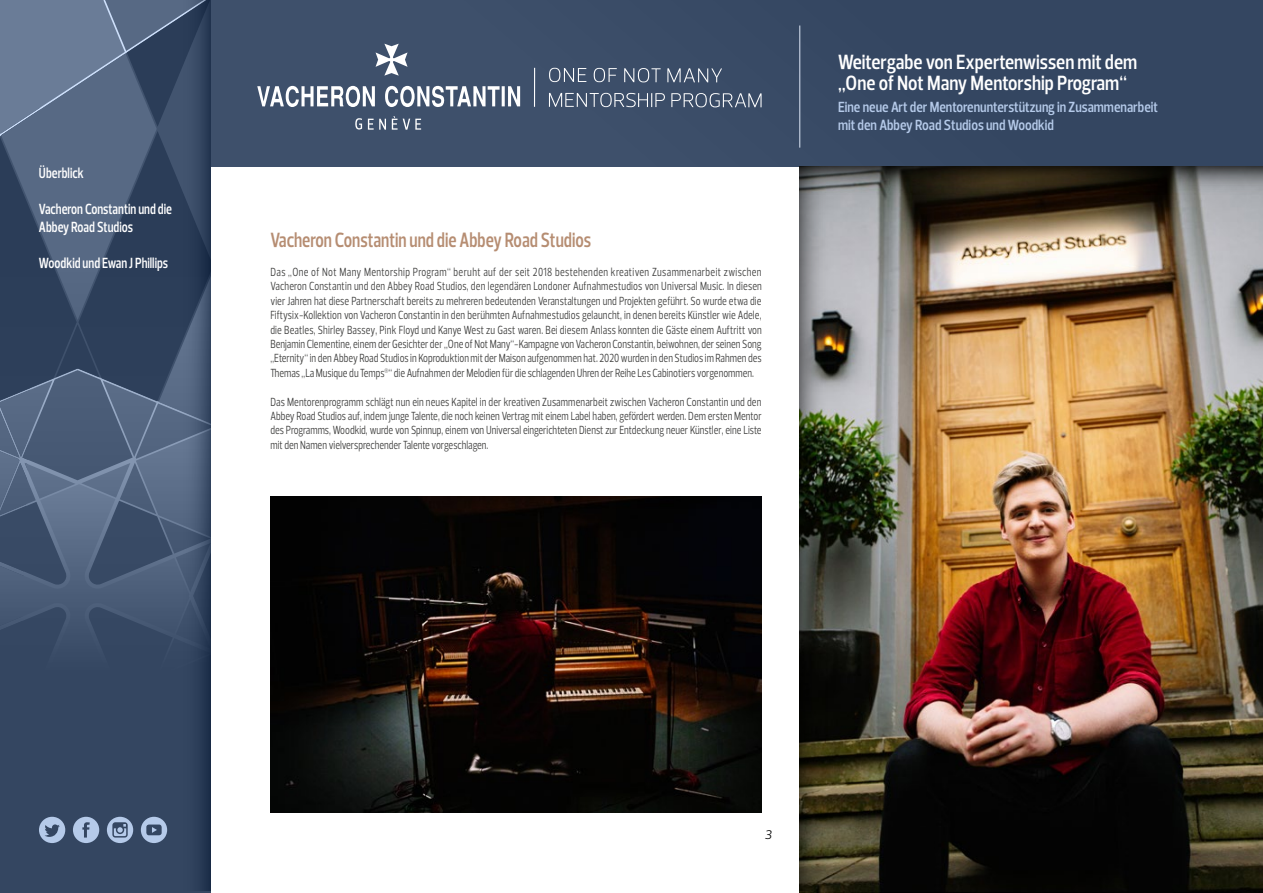
<style>
.page{position:relative;width:1263px;height:893px;background:#fff}
.page>*{position:absolute;margin:0;border:0;box-sizing:border-box;transform-origin:0 0}
.t1{font:600 21px/21px "Prelo Condensed";color:#fff}
.t2{font:600 21px "Prelo Condensed";color:#b68d72;scale:.9 1}
.t3{font:600 15px/18px "Prelo Condensed";color:#b5cae9}
.t4{font:600 15px/18px "Prelo Condensed";color:#fff;scale:.9 1}
.t5{font:italic 12.75px "Prelo";color:#000}
.t6{font:12px/14.4px "Prelo Condensed";color:#40403f;text-align:justify;scale:.9 1}
</style>
<div class="page">
<div style="left:0;top:0;width:210px;height:893px;background:#344661"></div>
<div style="left:210px;top:0;width:1053px;height:166px;background:#364863"></div>
<hr style="left:799px;top:26px;width:1px;height:122px;background:#dce5f5">
<svg style="left:257px;top:44px;width:504px;height:86px"></svg>
<svg style="left:0;top:0;width:210px;height:867px"></svg>
<img style="left:799px;top:214px;width:464px;height:679px">
<img style="left:270px;top:496px;width:491px;height:316px">
<svg style="left:847px;top:166px;width:416px;height:48px;background:#423e36"></svg>
<svg style="left:799px;top:166px;width:48px;height:725px;background:#49493f"></svg>
<p class="t4" style="left:39px;top:164px;width:51px">Überblick</p>
<p class="t4" style="left:39px;top:200px;width:149px">Vacheron Constantin und die<br>Abbey Road Studios</p>
<p class="t4" style="left:39px;top:254px;width:145px">Woodkid und Ewan J Phillips</p>
<p class="t2" style="left:270px;top:227px;width:358px">Vacheron Constantin und die Abbey Road Studios</p>
<p class="t6" style="left:270px;top:265px;width:548px">Das „One of Not Many Mentorship Program“ beruht auf der seit 2018 bestehenden kreativen Zusammenarbeit zwischen Vacheron Constantin und den Abbey Road Studios, den legendären Londoner Aufnahmestudios von Universal Music. In diesen vier Jahren hat diese Partnerschaft bereits zu mehreren bedeutenden Veranstaltungen und Projekten geführt. So wurde etwa die Fiftysix-Kollektion von Vacheron Constantin in den berühmten Aufnahmestudios gelauncht, in denen bereits Künstler wie Adele, die Beatles, Shirley Bassey, Pink Floyd und Kanye West zu Gast waren. Bei diesem Anlass konnten die Gäste einem Auftritt von Benjamin Clementine, einem der Gesichter der „One of Not Many“-Kampagne von Vacheron Constantin, beiwohnen, der seinen Song „Eternity“ in den Abbey Road Studios in Koproduktion mit der Maison aufgenommen hat. 2020 wurden in den Studios im Rahmen des Themas „La Musique du Temps<sup>®</sup>“ die Aufnahmen der Melodien für die schlagenden Uhren der Reihe Les Cabinotiers vorgenommen.</p>
<p class="t6" style="left:270px;top:394px;width:547px">Das Mentorenprogramm schlägt nun ein neues Kapitel in der kreativen Zusammenarbeit zwischen Vacheron Constantin und den Abbey Road Studios auf, indem junge Talente, die noch keinen Vertrag mit einem Label haben, gefördert werden. Dem ersten Mentor des Programms, Woodkid, wurde von Spinnup, einem von Universal eingerichteten Dienst zur Entdeckung neuer Künstler, eine Liste mit den Namen vielversprechender Talente vorgeschlagen.</p>
<h1 class="t1" style="left:838px;top:52px;width:301px">Weitergabe von Expertenwissen mit dem „One of Not Many Mentorship Program“</h1>
<p class="t3" style="left:838px;top:98px;width:322px">Eine neue Art der Mentorenunterstützung in Zusammenarbeit mit den Abbey Road Studios und Woodkid</p>
<p class="t5" style="left:764px;top:826px;width:9px">3</p>
</div>
